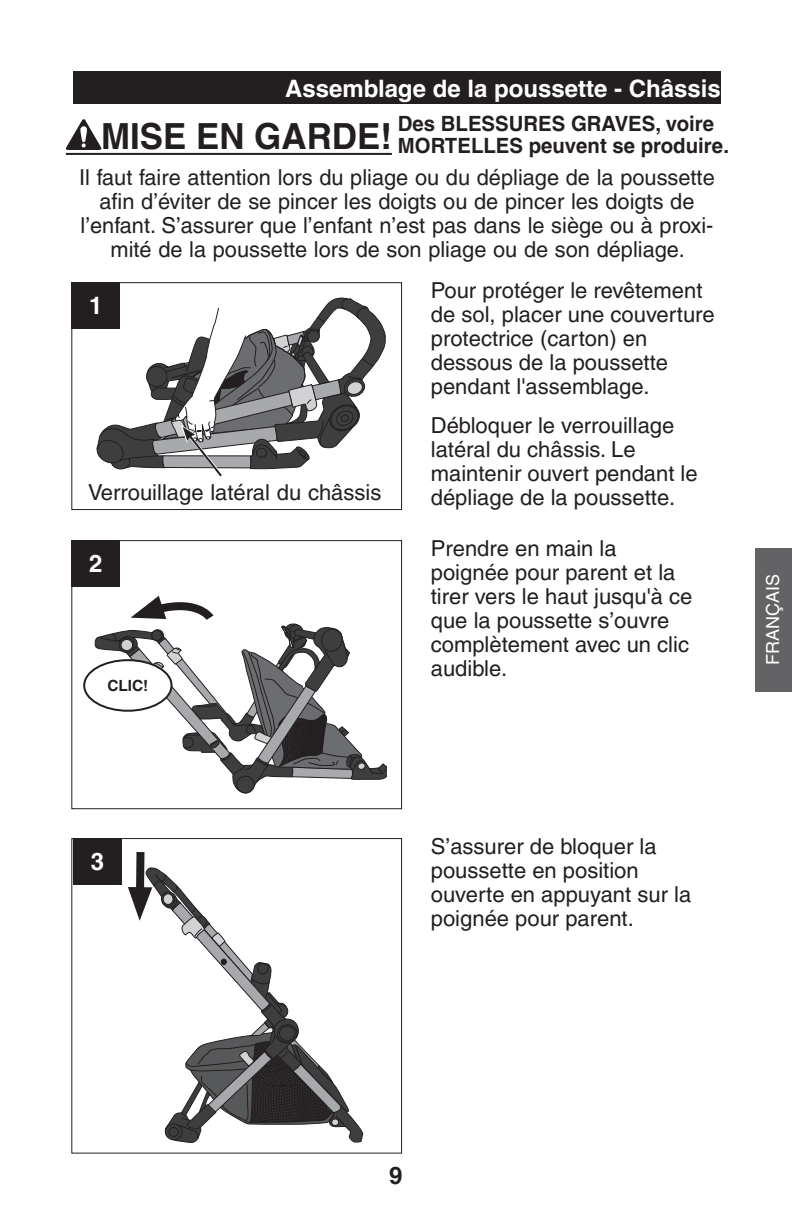
<style>
.page{position:relative;width:792px;height:1224px;background:#fff}
.page>*{position:absolute;margin:0;border:0;box-sizing:border-box;transform-origin:0 0}
.Warning{font:700 36px "Helvetica LT Pro";color:#231f20}
.t1{font:700 24px "Helvetica LT Pro";color:#fff}
.t2{font:700 24px "Helvetica LT Pro";color:#231f20}
.t3{font:22px/24px "Helvetica LT Pro";color:#231f20}
.Warning_Heading{font:700 21px/22px "Helvetica LT Pro";color:#231f20}
.t4{font:18px "Helvetica LT Pro";color:#fff}
.Snap{font:700 15.4px "Helvetica LT Pro";color:#231f20}
</style>
<div class="page">
<div style="left:71px;top:838px;width:331px;height:316px;border:1px solid #231f20"></div>
<div style="left:71px;top:540px;width:331px;height:269px;border:1px solid #231f20"></div>
<div style="left:71px;top:540px;width:49px;height:46px;background:#231f20"></div>
<div style="left:73px;top:838px;width:49px;height:46px;background:#231f20"></div>
<div style="left:71px;top:282px;width:331px;height:228px;border:1px solid #231f20"></div>
<div style="left:71px;top:282px;width:49px;height:46px;background:#231f20"></div>
<svg style="left:84px;top:660px;width:88px;height:51px"></svg>
<svg style="left:95px;top:297px;width:291px;height:180px"></svg>
<div style="left:136px;top:852px;width:9px;height:49px;background:#231f20"></div>
<svg style="left:128px;top:867px;width:235px;height:276px"></svg>
<div style="left:73px;top:72px;width:648px;height:32px;background:#231f20"></div>
<svg style="left:94px;top:596px;width:292px;height:198px"></svg>
<svg style="left:66px;top:119px;width:36px;height:31px"></svg>
<hr style="left:66px;top:153px;width:326px;height:2px;background:#231f20">
<div style="left:755px;top:548px;width:37px;height:144px;background:#636366"></div>
<p class="t1" style="left:285px;top:73px;width:437px">Assemblage de la poussette - Châssis</p>
<p class="Warning" style="left:101px;top:114px;width:293px">MISE EN GARDE!</p>
<p class="Warning_Heading" style="left:398px;top:113px;width:333px">Des BLESSURES GRAVES, voire<br>MORTELLES peuvent se produire.</p>
<p class="t3" style="left:79px;top:165px;width:637px;text-align:center">Il faut faire attention lors du pliage ou du dépliage de la poussette afin d’éviter de se pincer les doigts ou de pincer les doigts de l’enfant. S’assurer que l’enfant n’est pas dans le siège ou à proxi&shy;mité de la poussette lors de son pliage ou de son dépliage.</p>
<p class="t1" style="left:89px;top:291px;width:15px">1</p>
<p class="t3" style="left:88px;top:480px;width:295px">Verrouillage latéral du châssis</p>
<p class="t1" style="left:89px;top:549px;width:15px">2</p>
<p class="Snap" style="left:107px;top:677px;width:43px">CLIC!</p>
<p class="t3" style="left:431px;top:278px;width:286px">Pour protéger le revêtement de sol, placer une couverture protectrice (carton) en dessous de la poussette pendant l'assemblage.</p>
<p class="t3" style="left:431px;top:413px;width:268px">Débloquer le verrouillage latéral du châssis. Le maintenir ouvert pendant le dépliage de la poussette.</p>
<p class="t3" style="left:431px;top:536px;width:263px">Prendre en main la poignée pour parent et la tirer vers le haut jusqu'à ce que la poussette s’ouvre complètement avec un clic audible.</p>
<p class="t4" style="left:762px;top:665px;width:93px;rotate:-90deg">FRANÇAIS</p>
<p class="t1" style="left:91px;top:847px;width:15px">3</p>
<p class="t3" style="left:431px;top:834px;width:262px">S’assurer de bloquer la poussette en position ouverte en appuyant sur la poignée pour parent.</p>
<p class="t2" style="left:389px;top:1161px;width:15px">9</p>
</div>
